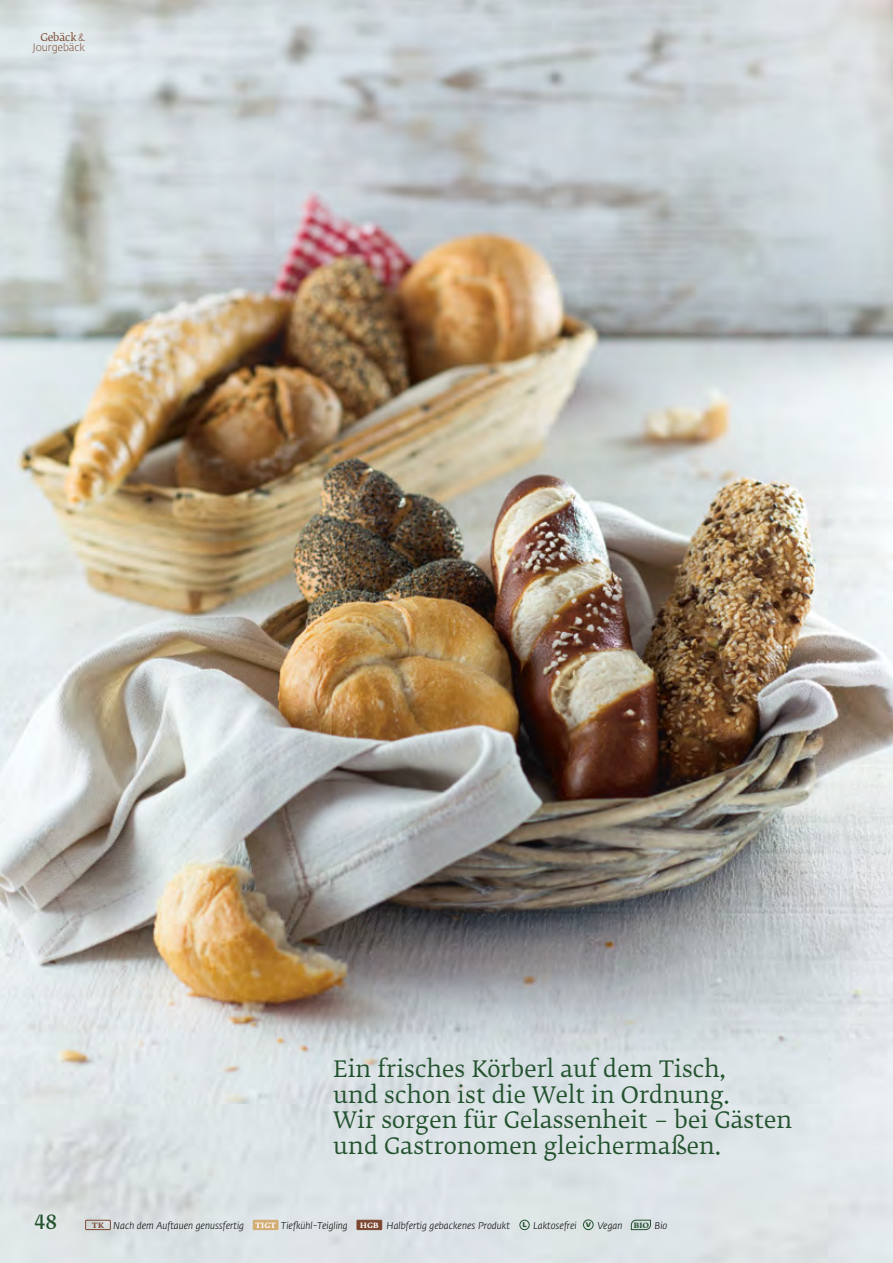
<style>
.page{position:relative;width:893px;height:1263px;background:#fff}
.page>*{position:absolute;margin:0;border:0;box-sizing:border-box;transform-origin:0 0}
.t1{font:22.5px/25.5px "Fedra Serif B Pro";letter-spacing:.01em;color:#22522e}
.t2{font:19.5px "Fedra Serif B Pro Demi";color:#22522e}
.t3{font:300 10.5px "Fedra Sans Pro";letter-spacing:-.01em;color:#7c4630}
.t4{font:10.5px "Fedra Serif B Pro";letter-spacing:-.01em;color:#7c4630}
.t5{font:italic 300 9.75px "Fedra Sans Pro";color:#000}
.t6{font:700 9px "Fedra Sans Pro";color:#22522e}
.s1{font-family:"Fedra Sans Pro";font-weight:300}
.s2{font-weight:700;font-style:normal;font-size:8.7px;color:#22522e}
.s3{font-family:"Fedra Serif B Pro";font-weight:500;font-style:normal;color:#22522e}
.s4{font-family:"Fedra Serif B Pro";font-weight:500;font-style:normal;color:#7c4630}
.s5{font-family:"Fedra Serif B Pro";font-weight:500;font-style:normal;color:#fff}
</style>
<div class="page">
<img style="left:0;top:0;width:893px;height:1263px">
<div style="left:85px;top:1220px;width:26px;height:10px;border:1px solid #7c4630"></div>
<div style="left:253px;top:1220px;width:25px;height:9px;background:#d2ac73"></div>
<div style="left:253px;top:1220px;width:25px;height:10px;border:1px solid #d2ac73"></div>
<div style="left:357px;top:1220px;width:25px;height:9px;background:#7c4630"></div>
<div style="left:357px;top:1220px;width:25px;height:10px;border:1px solid #7c4630"></div>
<div style="left:519px;top:1220px;width:11px;height:10px;border:1px solid #22522e;border-radius:50%"></div>
<div style="left:583px;top:1219px;width:10px;height:11px;border:1px solid #22522e;border-radius:50%"></div>
<svg style="left:631px;top:1219px;width:20px;height:11px"></svg>
<p class="t4" style="left:40px;top:31px;width:46px">Gebäck <span class="s1">&amp;</span></p>
<p class="t3" style="left:33px;top:40px;width:54px">Jourgebäck</p>
<p class="t1" style="left:333px;top:1057px;width:460px">Ein frisches Körberl auf dem Tisch,<br>und schon ist die Welt in Ordnung.<br>Wir sorgen für Gelassenheit – bei Gästen und Gastronomen gleichermaßen.</p>
<p class="t2" style="left:34px;top:1211px;width:25px">48</p>
<p class="t5" style="left:533px;top:1219px;width:136px">Laktosefrei <span class="s2">v</span> Vegan <span class="s3">bio</span> Bio</p>
<p class="t5" style="left:92px;top:1219px;width:257px"><span class="s4">tk</span> Nach dem Auftauen genussfertig <span class="s5">tigt</span> Tiefkühl-Teigling</p>
<p class="t5" style="left:360px;top:1219px;width:151px"><span class="s5">hgb</span> Halbfertig gebackenes Produkt</p>
<p class="t6" style="left:522px;top:1217px;width:6px">l</p>
</div>
